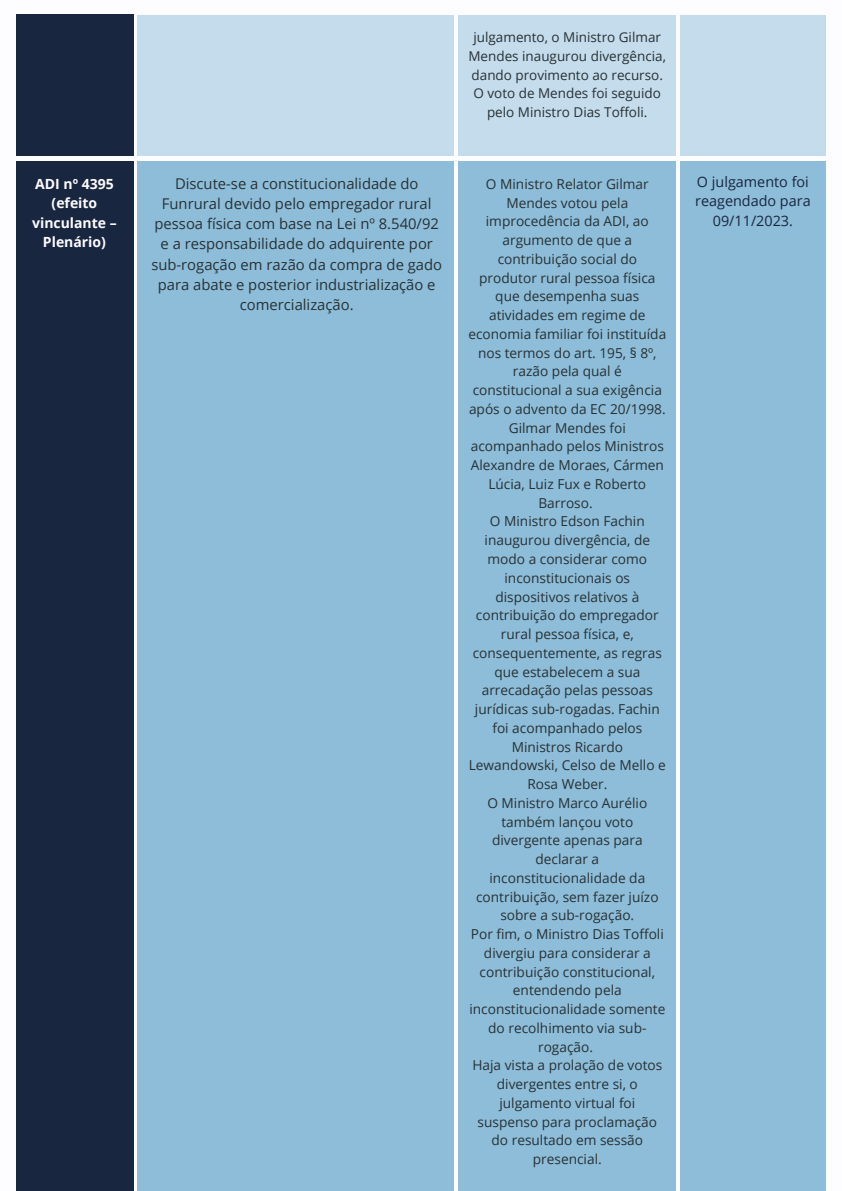
<style>
.page{position:relative;width:842px;height:1191px;background:#fff}
.page>*{position:absolute;margin:0;border:0;box-sizing:border-box;transform-origin:0 0}
.t1{font:14.8px/20.2px "Open Sans";color:#273134;text-align:center}
.t2{font:14.4px/19.5px "Open Sans";color:#192640;text-align:center}
.t3{font:700 14px/19.5px "Open Sans";color:#fdfcff;text-align:center}
.t4{font:13.7px/18.7px "Open Sans";color:#273134;text-align:center}
.t5{font:13.5px/18.7px "Open Sans";color:#273134;text-align:center}
</style>
<div class="page">
<div style="left:16px;top:14px;width:117px;height:141px;background:#192640"></div>
<div style="left:137px;top:15px;width:317px;height:140px;background:#c5dcec"></div>
<div style="left:681px;top:15px;width:145px;height:140px;background:#c5dcec"></div>
<div style="left:458px;top:15px;width:218px;height:140px;background:#c5dcec"></div>
<div style="left:16px;top:161px;width:117px;height:1029px;background:#192640"></div>
<div style="left:138px;top:161px;width:316px;height:1029px;background:#8ebdd9"></div>
<div style="left:681px;top:161px;width:145px;height:1029px;background:#8ebdd9"></div>
<div style="left:458px;top:161px;width:218px;height:1029px;background:#8ebdd9"></div>
<p class="t5" style="left:468px;top:27px;width:199px">julgamento, o Ministro Gilmar<br>Mendes inaugurou divergência, dando provimento ao recurso.<br>O voto de Mendes foi seguido pelo Ministro Dias Toffoli.</p>
<p class="t3" style="left:32px;top:174px;width:86px">ADI nº 4395 (efeito vinculante –<br>Plenário)</p>
<p class="t1" style="left:151px;top:173px;width:292px">Discute-se a constitucionalidade do Funrural devido pelo empregador rural pessoa física com base na Lei nº 8.540/92 e a responsabilidade do adquirente por sub-rogação em razão da compra de gado para abate e posterior industrialização e comercialização.</p>
<p class="t4" style="left:468px;top:174px;width:199px">O Ministro Relator Gilmar<br>Mendes votou pela improcedência da ADI, ao argumento de que a contribuição social do produtor rural pessoa física que desempenha suas atividades em regime de economia familiar foi instituída nos termos do art. 195, § 8º, razão pela qual é constitucional a sua exigência após o advento da EC 20/1998.<br>Gilmar Mendes foi acompanhado pelos Ministros<br>Alexandre de Moraes, Cármen<br>Lúcia, Luiz Fux e Roberto<br>Barroso.</p>
<p class="t4" style="left:469px;top:511px;width:198px">O Ministro Edson Fachin inaugurou divergência, de modo a considerar como inconstitucionais os dispositivos relativos à contribuição do empregador rural pessoa física, e, consequentemente, as regras que estabelecem a sua arrecadação pelas pessoas jurídicas sub-rogadas. Fachin foi acompanhado pelos<br>Ministros Ricardo<br>Lewandowski, Celso de Mello e<br>Rosa Weber.</p>
<p class="t4" style="left:476px;top:793px;width:184px">O Ministro Marco Aurélio também lançou voto divergente apenas para declarar a inconstitucionalidade da contribuição, sem fazer juízo sobre a sub-rogação.</p>
<p class="t4" style="left:469px;top:924px;width:197px">Por fim, o Ministro Dias Toffoli divergiu para considerar a contribuição constitucional, entendendo pela inconstitucionalidade somente do recolhimento via sub&shy;rogação.</p>
<p class="t4" style="left:472px;top:1055px;width:191px">Haja vista a prolação de votos divergentes entre si, o julgamento virtual foi suspenso para proclamação do resultado em sessão presencial.</p>
<p class="t2" style="left:695px;top:171px;width:117px">O julgamento foi reagendado para<br>09/11/2023.</p>
</div>
